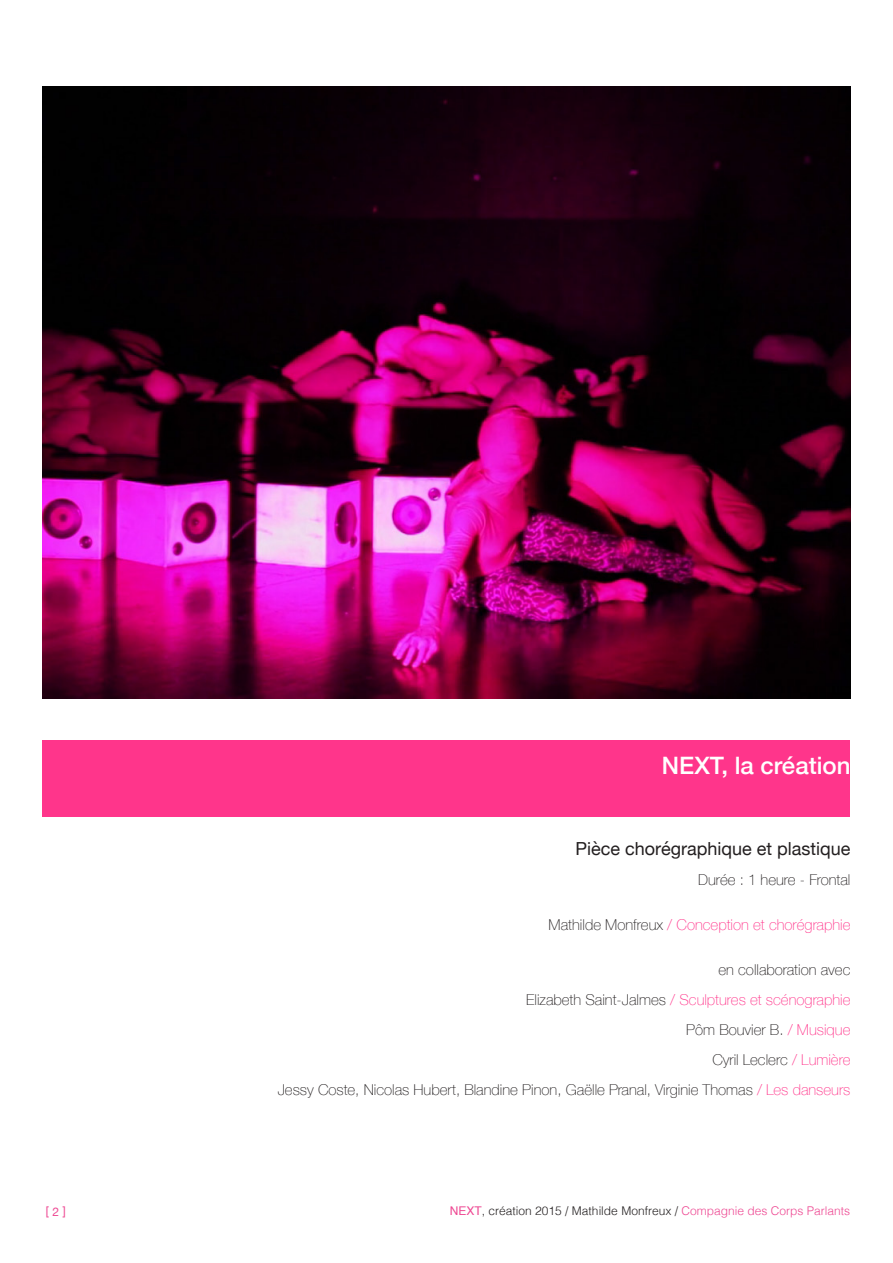
<style>
.page{position:relative;width:893px;height:1263px;background:#fff}
.page>*{position:absolute;margin:0;border:0;box-sizing:border-box;transform-origin:0 0}
.t1{font:500 24px "Helvetica Neue";color:#fff}
.t2{font:18px "Helvetica Neue";color:#231f20}
.t3{font:100 15px "Helvetica Neue";color:#231f20}
.t4{font:100 15px "Helvetica Neue";color:#ff358b}
.t5{font:300 12px "Helvetica";color:#231f20}
.t6{font:12px "Helvetica";color:#ee4993}
.t7{font:12px "Helvetica Neue";color:#ee4993}
.s1{color:#231f20}
.s2{color:#ff358b}
.s3{font-weight:400;color:#ee4993}
.s4{color:#ee4993}
</style>
<div class="page">
<img style="left:43px;top:86px;width:807px;height:612px">
<div style="left:43px;top:740px;width:807px;height:76px;background:#ff358b"></div>
<p class="t1" style="left:662px;top:746px;width:190px">NEXT, la création</p>
<p class="t2" style="left:575px;top:835px;width:277px">Pièce chorégraphique et plastique</p>
<p class="t3" style="left:698px;top:868px;width:154px">Durée : 1 heure - Frontal</p>
<p class="t4" style="left:549px;top:913px;width:303px"><span class="s1">Mathilde Monfreux</span> / Conception et chorégraphie</p>
<p class="t3" style="left:718px;top:958px;width:134px">en collaboration avec</p>
<p class="t4" style="left:526px;top:988px;width:326px"><span class="s1">Elizabeth Saint-Jalmes</span> / Sculptures et scénographie</p>
<p class="t3" style="left:686px;top:1018px;width:166px">Pôm Bouvier B. <span class="s2">/ Musique</span></p>
<p class="t3" style="left:712px;top:1048px;width:140px">Cyril Leclerc <span class="s2">/ Lumière</span></p>
<p class="t3" style="left:278px;top:1078px;width:574px">Jessy Coste, Nicolas Hubert, Blandine Pinon, Gaëlle Pranal, Virginie Thomas <span class="s2">/ Les danseurs</span></p>
<p class="t6" style="left:46px;top:1202px;width:22px">[ ]</p>
<p class="t5" style="left:450px;top:1201px;width:402px"><span class="s3">NEXT</span>, création 2015 / Mathilde Monfreux / <span class="s4">Compagnie des Corps Parlants</span></p>
<p class="t7" style="left:53px;top:1203px;width:8px">2</p>
</div>
